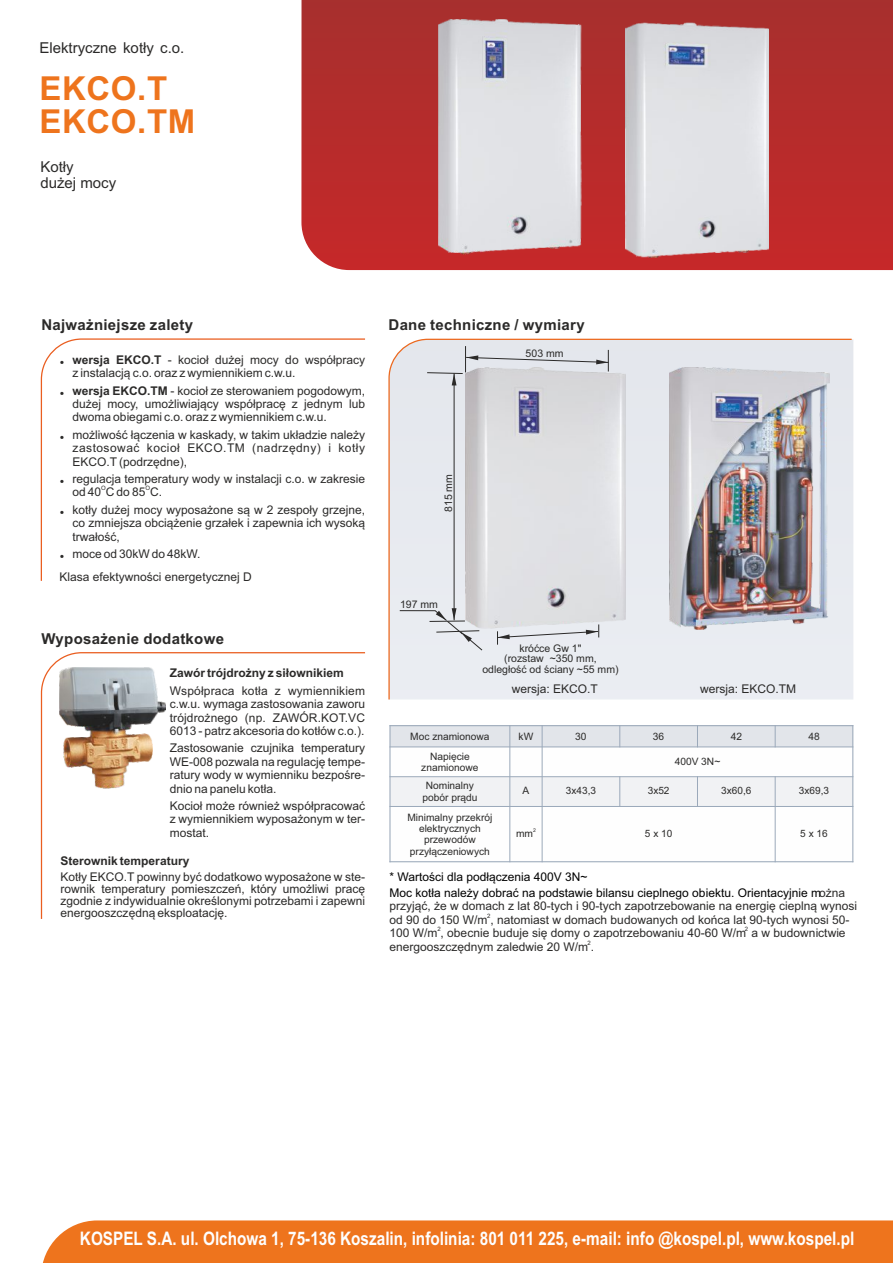
<style>
.page{position:relative;width:893px;height:1263px;background:#fff}
.page>*{position:absolute;margin:0;border:0;box-sizing:border-box;transform-origin:0 0}
.t1{font:700 33px/33.2px "Arial";letter-spacing:.02em;color:#ee741d}
.t2{font:700 18.75px "Arial Narrow";color:#fefefe}
.t3{font:700 15px "Arial";letter-spacing:.02em;color:#2b2a29}
.t4{font:15px/16.8px "Arial";color:#2b2a29}
.t5{font:12px/13.4px "Arial";color:#2b2a29;text-align:justify}
.t6{font:12px/16px "Arial";color:#000}
.t7{font:700 12px "Arial";color:#2b2a29}
.t8{font:10.5px/10.5px "Arial";color:#2b2a29;text-align:center}
.t9{font:10.2px/11.4px "Arial";color:#2b2a29;text-align:center}
.t10{font:10.05px "Arial";color:#2b2a29}
.t11{font:6px "Arial";color:#2b2a29}
.t12{font:5.1px "Arial";color:#2b2a29}
.s1{font-weight:700}
.s2{color:#2b2a29}
</style>
<div class="page">
<svg style="left:301px;top:0;width:592px;height:270px;background:#b62d2d"></svg>
<svg style="left:40px;top:338px;width:325px;height:243px"></svg>
<div style="left:390px;top:726px;width:120px;height:21px;background:#e2e5ea"></div>
<div style="left:510px;top:726px;width:32px;height:21px;background:#e2e5ea"></div>
<div style="left:542px;top:726px;width:78px;height:21px;background:#e2e5ea"></div>
<div style="left:620px;top:726px;width:77px;height:21px;background:#e2e5ea"></div>
<div style="left:697px;top:726px;width:78px;height:21px;background:#e2e5ea"></div>
<div style="left:775px;top:726px;width:78px;height:21px;background:#e2e5ea"></div>
<div style="left:390px;top:777px;width:120px;height:29px;background:#f1f2f4"></div>
<div style="left:510px;top:777px;width:32px;height:29px;background:#f1f2f4"></div>
<div style="left:542px;top:777px;width:78px;height:29px;background:#f1f2f4"></div>
<div style="left:620px;top:777px;width:77px;height:29px;background:#f1f2f4"></div>
<div style="left:697px;top:777px;width:78px;height:29px;background:#f1f2f4"></div>
<div style="left:775px;top:777px;width:78px;height:29px;background:#f1f2f4"></div>
<hr style="left:389px;top:725px;width:1px;height:137px;background:#9ba9ba">
<hr style="left:509px;top:725px;width:1px;height:137px;background:#9ba9ba">
<hr style="left:542px;top:725px;width:1px;height:137px;background:#9ba9ba">
<hr style="left:619px;top:776px;width:1px;height:31px;background:#9ba9ba">
<svg style="left:619px;top:726px;width:1px;height:20px"></svg>
<hr style="left:697px;top:776px;width:1px;height:31px;background:#9ba9ba">
<svg style="left:697px;top:726px;width:1px;height:20px"></svg>
<hr style="left:775px;top:776px;width:1px;height:86px;background:#9ba9ba">
<svg style="left:775px;top:726px;width:1px;height:20px"></svg>
<hr style="left:852px;top:725px;width:1px;height:137px;background:#9ba9ba">
<hr style="left:389px;top:861px;width:464px;height:1px;background:#9ba9ba">
<hr style="left:389px;top:806px;width:464px;height:1px;background:#9ba9ba">
<hr style="left:389px;top:776px;width:464px;height:1px;background:#9ba9ba">
<hr style="left:389px;top:746px;width:464px;height:1px;background:#9ba9ba">
<hr style="left:389px;top:725px;width:464px;height:1px;background:#9ba9ba">
<img style="left:438px;top:19px;width:147px;height:238px">
<img style="left:618px;top:19px;width:151px;height:238px">
<svg style="left:40px;top:652px;width:326px;height:267px"></svg>
<img style="left:60px;top:667px;width:106px;height:123px">
<div style="left:388px;top:338px;width:465px;height:362px;background:#e8ebf0"></div>
<img style="left:669px;top:368px;width:160px;height:261px">
<img style="left:466px;top:367px;width:159px;height:262px">
<hr style="left:454px;top:373px;width:1px;height:247px;background:#2b2a29">
<svg style="left:427px;top:346px;width:182px;height:39px;background:#d6d8dd"></svg>
<svg style="left:497px;top:624px;width:102px;height:21px;background:#dadce1"></svg>
<svg style="left:399px;top:608px;width:83px;height:42px;background:#d9dce0"></svg>
<div style="left:43px;top:1220px;width:850px;height:43px;background:#ee741d"></div>
<svg style="left:61px;top:360px;width:3px;height:4px"></svg>
<p class="t4" style="left:39px;top:41px;width:147px">Elektryczne kotły c.o.</p>
<h1 class="t1" style="left:39px;top:75px;width:158px">EKCO.T<br>EKCO.TM</h1>
<p class="t4" style="left:40px;top:159px;width:77px">Kotły<br>dużej mocy</p>
<p class="t3" style="left:41px;top:319px;width:153px">Najważniejsze zalety</p>
<p class="t3" style="left:389px;top:319px;width:198px">Dane techniczne / wymiary</p>
<p class="t5" style="left:72px;top:354px;width:294px"><span class="s1">wersja EKCO.T</span> - kocioł dużej mocy do współpracy z instalacją c.o. oraz z wymiennikiem c.w.u.</p>
<p class="t5" style="left:72px;top:385px;width:294px"><span class="s1">wersja EKCO.TM</span> - kocioł ze sterowaniem pogodowym, dużej mocy, umożliwiający współpracę z jednym lub dwoma obiegami c.o. oraz z wymiennikiem c.w.u.</p>
<p class="t5" style="left:72px;top:429px;width:294px">możliwość łączenia w kaskady, w takim układzie należy zastosować kocioł EKCO.TM (nadrzędny) i kotły EKCO.T(podrzędne),</p>
<p class="t5" style="left:72px;top:473px;width:294px">regulacja temperatury wody w instalacji c.o. w zakresie</p>
<p class="t11" style="left:101px;top:486px;width:6px">O</p>
<p class="t11" style="left:145px;top:486px;width:6px">O</p>
<p class="t5" style="left:72px;top:485px;width:294px;line-height:17.4px">od 40 C do 85 C.<br>kotły dużej mocy wyposażone są w 2 zespoły grzejne,</p>
<p class="t5" style="left:73px;top:517px;width:294px">co zmniejsza obciążenie grzałek i zapewnia ich wysoką trwałość,</p>
<p class="t5" style="left:72px;top:548px;width:130px">moce od 30kW do 48kW.</p>
<p class="t8" style="left:526px;top:349px;width:39px">503 mm</p>
<p class="t8" style="left:444px;top:512px;width:39px;rotate:-90deg">815 mm</p>
<p class="t5" style="left:60px;top:572px;width:194px">Klasa efektywności energetycznej D</p>
<p class="t3" style="left:41px;top:633px;width:184px">Wyposażenie dodatkowe</p>
<p class="t7" style="left:170px;top:668px;width:176px">Zawór trójdrożny z siłownikiem</p>
<p class="t5" style="left:170px;top:685px;width:197px">Współpraca kotła z wymiennikiem c.w.u. wymaga zastosowania zaworu trójdrożnego (np. ZAWÓR.KOT.VC 6013 - patrz akcesoria do kotłów c.o.).</p>
<p class="t5" style="left:170px;top:742px;width:197px">Zastosowanie czujnika temperatury WE-008 pozwala na regulację tempe&shy;ratury wody w wymienniku bezpośre&shy;dnio na panelu kotła.</p>
<p class="t5" style="left:170px;top:800px;width:197px">Kocioł może również współpracować z wymiennikiem wyposażonym w ter&shy;mostat.</p>
<p class="t7" style="left:61px;top:856px;width:130px">Sterownik temperatury</p>
<p class="t5" style="left:61px;top:871px;width:306px;line-height:12px">Kotły EKCO.T powinny być dodatkowo wyposażone w ste&shy;rownik temperatury pomieszczeń, który umożliwi pracę zgodnie z indywidualnie określonymi potrzebami i zapewni energooszczędną eksploatację.</p>
<p class="t8" style="left:400px;top:600px;width:39px">197 mm</p>
<p class="t8" style="left:482px;top:644px;width:138px">króćce Gw 1"<br>(rozstaw ~350 mm, odległość od ściany ~55 mm)</p>
<p class="t5" style="left:512px;top:683px;width:88px">wersja: EKCO.T</p>
<p class="t5" style="left:700px;top:683px;width:98px">wersja: EKCO.TM</p>
<p class="t9" style="left:410px;top:731px;width:81px">Moc znamionowa</p>
<p class="t9" style="left:519px;top:731px;width:16px">kW</p>
<p class="t9" style="left:575px;top:731px;width:13px">30</p>
<p class="t9" style="left:653px;top:731px;width:13px">36</p>
<p class="t9" style="left:731px;top:731px;width:13px">42</p>
<p class="t9" style="left:808px;top:731px;width:13px">48</p>
<p class="t9" style="left:421px;top:751px;width:59px">Napięcie znamionowe</p>
<p class="t9" style="left:675px;top:756px;width:47px">400V 3N~</p>
<p class="t9" style="left:422px;top:781px;width:56px">Nominalny pobór prądu</p>
<p class="t9" style="left:523px;top:786px;width:8px">A</p>
<p class="t10" style="left:566px;top:787px;width:32px">3x43,3</p>
<p class="t10" style="left:648px;top:787px;width:23px">3x52</p>
<p class="t10" style="left:721px;top:787px;width:32px">3x60,6</p>
<p class="t10" style="left:799px;top:787px;width:32px">3x69,3</p>
<p class="t9" style="left:407px;top:812px;width:87px">Minimalny przekrój elektrycznych przewodów przyłączeniowych</p>
<p class="t12" style="left:533px;top:828px;width:4px">2</p>
<p class="t9" style="left:516px;top:829px;width:18px">mm</p>
<p class="t10" style="left:645px;top:829px;width:29px">5 x 10</p>
<p class="t10" style="left:800px;top:829px;width:29px">5 x 16</p>
<p class="t6" style="left:389px;top:870px;width:457px">* Wartości dla podłączenia 400V 3N~<br>Moc kotła należy dobrać na podstawie bilansu cieplnego obiektu. Orientacyjnie m<span class="s2">ożna</span></p>
<p class="t5" style="left:389px;top:901px;width:469px">przyjąć, że w domach z lat 80-tych i 90-tych zapotrzebowanie na energię cieplną wynosi</p>
<p class="t11" style="left:487px;top:913px;width:5px">2</p>
<p class="t5" style="left:389px;top:914px;width:461px">od 90 do 150 W/m , natomiast w domach budowanych od końca lat 90-tych wynosi 50-</p>
<p class="t11" style="left:437px;top:927px;width:5px">2</p>
<p class="t11" style="left:745px;top:927px;width:5px">2</p>
<p class="t5" style="left:389px;top:927px;width:458px">100 W/m , obecnie buduje się domy o zapotrzebowaniu 40-60 W/m a w budownictwie</p>
<p class="t11" style="left:587px;top:940px;width:5px">2</p>
<p class="t5" style="left:389px;top:941px;width:206px">energooszczędnym zaledwie 20 W/m .</p>
<h2 class="t2" style="left:80px;top:1231px;width:776px">KOSPEL S.A. ul. Olchowa 1, 75-136 Koszalin, infolinia: 801 011 225, e-mail: info @kospel.pl, www.kospel.pl</h2>
</div>
